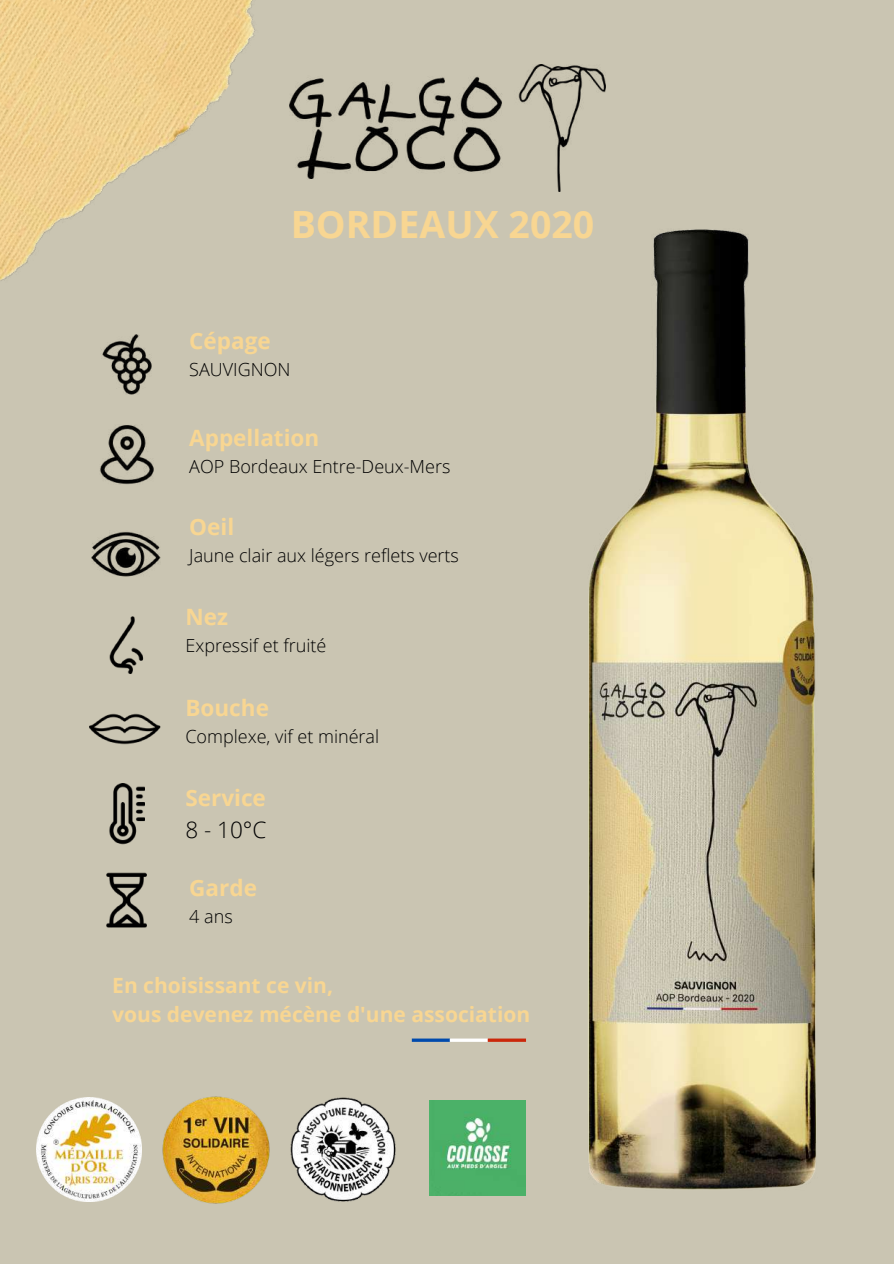
<style>
.page{position:relative;width:894px;height:1264px;background:#fff}
.page>*{position:absolute;margin:0;border:0;box-sizing:border-box;transform-origin:0 0}
.t1{font:700 37.5px "Open Sans";color:#f8d692}
.t2{font:700 22.5px "Open Sans";color:#f8d692}
.t3{font:300 22.5px "Open Sans";color:#000}
.t4{font:700 21px/29.2px "Open Sans";color:#f8d692}
.t5{font:300 18px "Open Sans";color:#000}
</style>
<div class="page">
<div style="left:0;top:0;width:893px;height:1263px;background:#cac5b2"></div>
<img style="left:395px;top:65px;width:210px;height:127px">
<img style="left:91px;top:532px;width:70px;height:45px">
<img style="left:106px;top:872px;width:41px;height:56px">
<img style="left:105px;top:357px;width:47px;height:37px">
<img style="left:100px;top:425px;width:53px;height:59px">
<img style="left:109px;top:616px;width:35px;height:58px">
<img style="left:109px;top:783px;width:36px;height:61px">
<img style="left:89px;top:713px;width:72px;height:32px">
<img style="left:0;top:0;width:395px;height:357px">
<img style="left:588px;top:229px;width:228px;height:961px">
<svg style="left:411px;top:1038px;width:115px;height:3px"></svg>
<img style="left:290px;top:1097px;width:105px;height:104px">
<img style="left:37px;top:1097px;width:105px;height:104px">
<img style="left:429px;top:1100px;width:96px;height:95px">
<img style="left:162px;top:1096px;width:108px;height:108px">
<h1 class="t1" style="left:290px;top:197px;width:305px">BORDEAUX 2020</h1>
<p class="t2" style="left:189px;top:324px;width:83px">Cépage</p>
<p class="t5" style="left:189px;top:356px;width:103px">SAUVIGNON</p>
<p class="t2" style="left:189px;top:422px;width:131px">Appellation</p>
<p class="t5" style="left:189px;top:454px;width:262px">AOP Bordeaux Entre-Deux-Mers</p>
<p class="t2" style="left:189px;top:510px;width:46px">Oeil</p>
<p class="t5" style="left:189px;top:542px;width:271px">Jaune clair aux légers reflets verts</p>
<p class="t2" style="left:185px;top:601px;width:44px">Nez</p>
<p class="t5" style="left:185px;top:633px;width:142px">Expressif et fruité</p>
<p class="t2" style="left:185px;top:691px;width:85px">Bouche</p>
<p class="t5" style="left:185px;top:723px;width:195px">Complexe, vif et minéral</p>
<p class="t2" style="left:185px;top:782px;width:82px">Service</p>
<p class="t3" style="left:185px;top:813px;width:83px">8 - 10°C</p>
<p class="t2" style="left:189px;top:871px;width:69px">Garde</p>
<p class="t5" style="left:189px;top:903px;width:45px">4 ans</p>
<p class="t4" style="left:112px;top:969px;width:419px">En choisissant ce vin,<br>vous devenez mécène d'une association</p>
</div>
